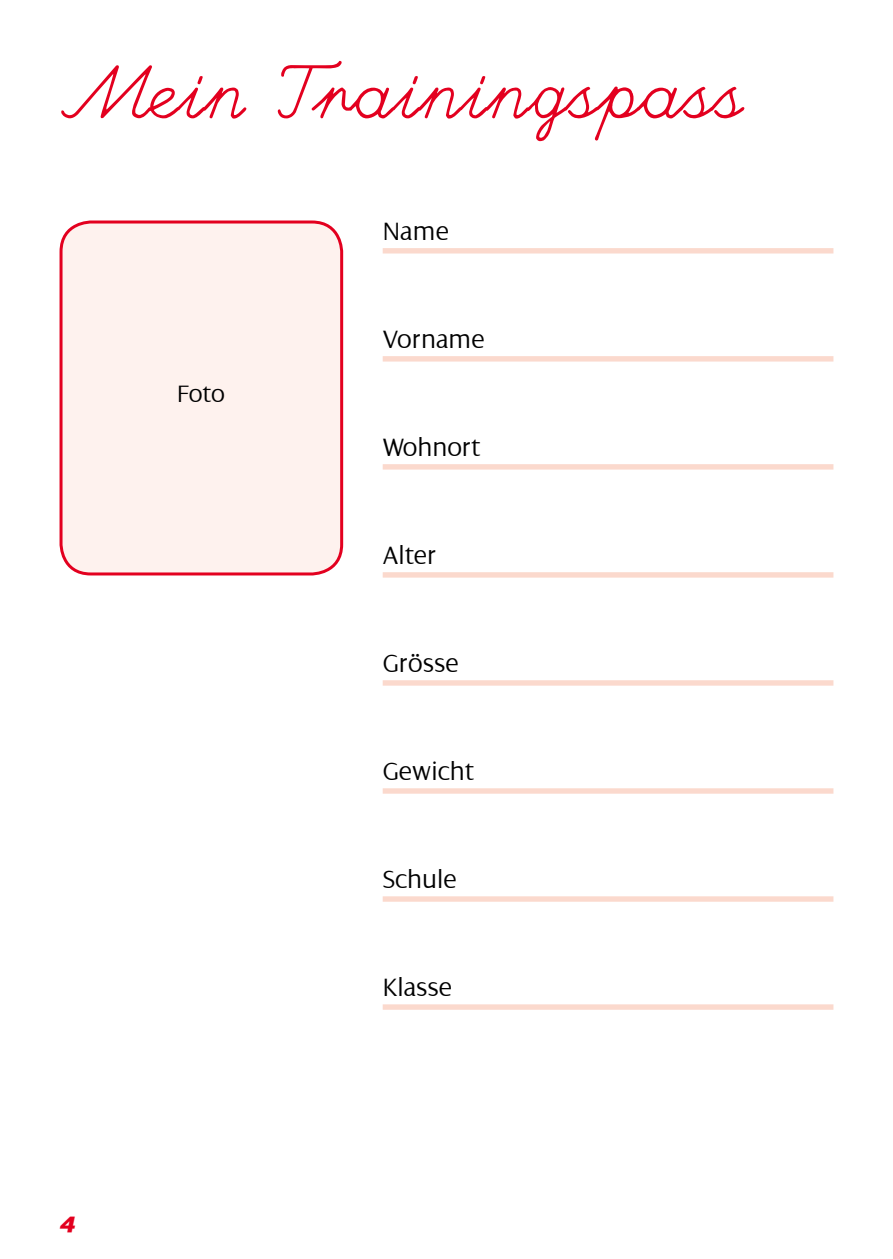
<style>
.page{position:relative;width:893px;height:1259px;background:#fff}
.page>*{position:absolute;margin:0;border:0;box-sizing:border-box;transform-origin:0 0}
.t1{font:66px "Handwriting Mutlu";letter-spacing:.01em;color:#e3001f}
.t2{font:300 27px "Dialog";color:#000}
.t3{font:300 25.5px "Dialog";color:#000}
.t4{font:italic 24px "Dialog X Bold";color:#e3001f}
</style>
<div class="page">
<div style="left:61px;top:222px;width:281px;height:352px;background:#fef2ee;border-radius:30px"></div>
<div style="left:60px;top:220px;width:283px;height:355px;border:3px solid #e3001f;border-radius:30px"></div>
<div style="left:383px;top:248px;width:450px;height:5px;background:#fbd9cd"></div>
<div style="left:383px;top:356px;width:450px;height:5px;background:#fbd9cd"></div>
<div style="left:383px;top:464px;width:450px;height:5px;background:#fbd9cd"></div>
<div style="left:383px;top:572px;width:450px;height:5px;background:#fbd9cd"></div>
<div style="left:383px;top:680px;width:450px;height:5px;background:#fbd9cd"></div>
<div style="left:383px;top:788px;width:450px;height:5px;background:#fbd9cd"></div>
<div style="left:383px;top:896px;width:450px;height:5px;background:#fbd9cd"></div>
<div style="left:383px;top:1004px;width:450px;height:5px;background:#fbd9cd"></div>
<h1 class="t1" style="left:60px;top:44px;width:684px">Mein Trainingspass</h1>
<p class="t2" style="left:383px;top:216px;width:68px">Name</p>
<p class="t3" style="left:177px;top:379px;width:49px">Foto</p>
<p class="t4" style="left:60px;top:1212px;width:16px">4</p>
<p class="t2" style="left:383px;top:324px;width:104px">Vorname</p>
<p class="t2" style="left:383px;top:432px;width:99px">Wohnort</p>
<p class="t2" style="left:383px;top:540px;width:55px">Alter</p>
<p class="t2" style="left:383px;top:648px;width:78px">Grösse</p>
<p class="t2" style="left:383px;top:756px;width:93px">Gewicht</p>
<p class="t2" style="left:383px;top:864px;width:76px">Schule</p>
<p class="t2" style="left:383px;top:972px;width:71px">Klasse</p>
</div>
